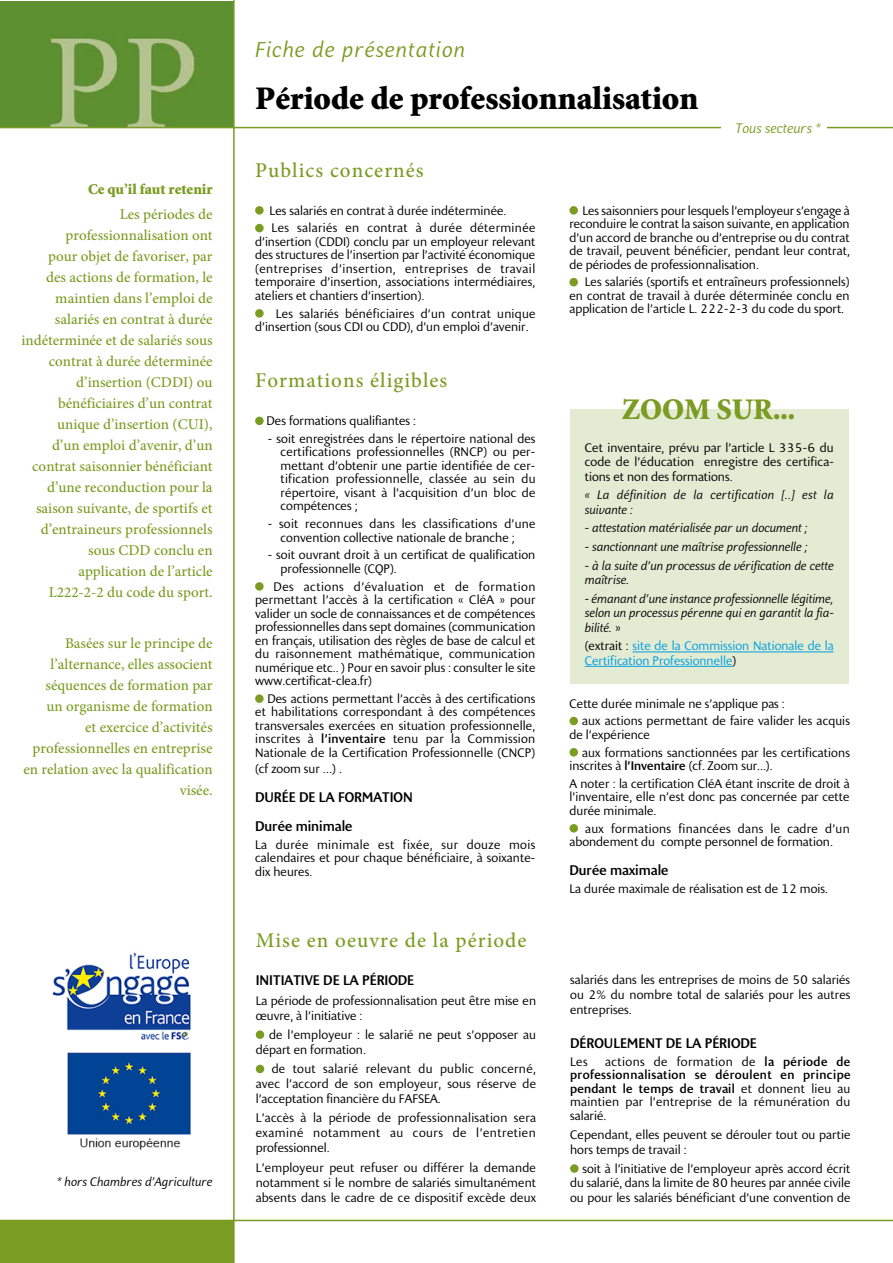
<style>
.page{position:relative;width:893px;height:1263px;background:#fff}
.page>*{position:absolute;margin:0;border:0;box-sizing:border-box;transform-origin:0 0}
.t1{font:900 33px "Minion";color:#000}
.t2{font:900 30px "Minion";color:#7a9c22}
.t3{font:500 21px "Minion Pro";letter-spacing:.05em;color:#7a9c22}
.t4{font:italic 21px "Presence";letter-spacing:.05em;color:#7a9c22}
.t5{font:500 15px/21px "Minion Pro";color:#7a9c22;text-align:right}
.t6{font:900 15px "Minion";color:#7a9c22}
.t7{font:500 13.5px/29px "Presence";color:#000}
.t8{font:italic 13.5px "Presence";color:#7a9c22}
.t9{font:12px/13.5px "Presence";letter-spacing:.005em;color:#000;text-align:justify}
.t10{font:italic 12px/14.4px "Presence";color:#000}
.t11{font:12px/14.4px "Presence";color:#009fe3}
.t12{font:italic 12px/14.4px "Presence";letter-spacing:.025em;color:#000}
.s1{font-weight:500}
.s2{font-style:normal}
.s3{color:#000}
</style>
<div class="page">
<img style="left:0;top:1px;width:233px;height:126px">
<hr style="left:0;top:127px;width:893px;height:1px;background:#7a9c22">
<hr style="left:233px;top:0;width:2px;height:1263px;background:#7a9c22">
<hr style="left:0;top:1220px;width:893px;height:1px;background:#7a9c22">
<div style="left:0;top:1220px;width:234px;height:43px;background:#7a9c22"></div>
<div style="left:256px;top:1030px;width:8px;height:9px;background:#7a9c22;border-radius:50%"></div>
<div style="left:256px;top:1065px;width:8px;height:8px;background:#7a9c22;border-radius:50%"></div>
<div style="left:570px;top:1164px;width:9px;height:9px;background:#7a9c22;border-radius:50%"></div>
<div style="left:721px;top:113px;width:105px;height:30px;background:#fff"></div>
<div style="left:255px;top:206px;width:9px;height:9px;background:#7a9c22;border-radius:50%"></div>
<div style="left:255px;top:224px;width:9px;height:8px;background:#7a9c22;border-radius:50%"></div>
<div style="left:255px;top:309px;width:9px;height:9px;background:#7a9c22;border-radius:50%"></div>
<div style="left:569px;top:206px;width:9px;height:9px;background:#7a9c22;border-radius:50%"></div>
<div style="left:569px;top:278px;width:9px;height:8px;background:#7a9c22;border-radius:50%"></div>
<div style="left:255px;top:417px;width:9px;height:8px;background:#7a9c22;border-radius:50%"></div>
<div style="left:255px;top:582px;width:9px;height:9px;background:#7a9c22;border-radius:50%"></div>
<div style="left:255px;top:694px;width:9px;height:9px;background:#7a9c22;border-radius:50%"></div>
<div style="left:569px;top:717px;width:9px;height:8px;background:#7a9c22;border-radius:50%"></div>
<div style="left:569px;top:748px;width:9px;height:8px;background:#7a9c22;border-radius:50%"></div>
<div style="left:569px;top:824px;width:9px;height:8px;background:#7a9c22;border-radius:50%"></div>
<div style="left:570px;top:409px;width:279px;height:274px;background:#e4ebd3"></div>
<hr style="left:633px;top:652px;width:201px;height:1px;background:#009fe3">
<hr style="left:585px;top:666px;width:147px;height:1px;background:#009fe3">
<img style="left:52px;top:952px;width:139px;height:198px">
<p class="t6" style="left:88px;top:182px;width:126px">Ce qu’il faut retenir</p>
<p class="t5" style="left:21px;top:204px;width:193px">Les périodes de professionnalisation ont<br>pour objet de favoriser, par<br>des actions de formation, le maintien dans l’emploi de salariés en contrat à durée indéterminée et de salariés sous contrat à durée déterminée d’insertion (CDDI) ou bénéficiaires d’un contrat unique d’insertion (CUI),<br>d’un emploi d’avenir, d’un contrat saisonnier bénéficiant d’une reconduction pour la saison suivante, de sportifs et d’entraineurs professionnels sous CDD conclu en application de l’article<br>L222-2-2 du code du sport.</p>
<p class="t5" style="left:24px;top:633px;width:191px">Basées sur le principe de l’alternance, elles associent séquences de formation par<br>un organisme de formation<br>et exercice d’activités professionnelles en entreprise en relation avec la qualification visée.</p>
<p class="t10" style="left:57px;top:1175px;width:157px">* hors Chambres d’Agriculture</p>
<h3 class="t4" style="left:255px;top:37px;width:211px">Fiche de présentation</h3>
<h1 class="t1" style="left:255px;top:82px;width:445px">Période de professionnalisation</h1>
<h3 class="t3" style="left:255px;top:156px;width:170px">Publics concernés</h3>
<p class="t8" style="left:736px;top:120px;width:87px">Tous secteurs *</p>
<p class="t9" style="left:270px;top:202px;width:267px;line-height:17.7px">Les salariés en contrat à durée indéterminée.<br>Les salariés en contrat à durée déterminée</p>
<p class="t9" style="left:255px;top:235px;width:282px">d’insertion (CDDI) conclu par un employeur relevant des structures de l’insertion par l’activité économique (entreprises d’insertion, entreprises de travail temporaire d’insertion, associations intermédiaires, ateliers et chantiers d’insertion).</p>
<p class="t9" style="left:255px;top:307px;width:282px;text-indent:21px">Les salariés bénéficiaires d’un contrat unique d’insertion (sous CDI ou CDD), d’un emploi d’avenir.</p>
<h3 class="t3" style="left:255px;top:366px;width:194px">Formations éligibles</h3>
<p class="t9" style="left:267px;top:414px;width:151px">Des formations qualifiantes :</p>
<p class="t9" style="left:281px;top:432px;width:256px;text-indent:-13px">- soit enregistrées dans le répertoire national des certifications professionnelles (RNCP) ou per&shy;mettant d’obtenir une partie identifiée de cer&shy;tification professionnelle, classée au sein du répertoire, visant à l’acquisition d’un bloc de compétences ;</p>
<p class="t9" style="left:281px;top:517px;width:256px;text-indent:-13px">- soit reconnues dans les classifications d’une convention collective nationale de branche ;</p>
<p class="t9" style="left:281px;top:549px;width:256px;text-indent:-13px">- soit ouvrant droit à un certificat de qualification professionnelle (CQP).</p>
<p class="t9" style="left:255px;top:580px;width:282px;text-indent:18px">Des actions d’évaluation et de formation permettant l’accès à la certification « CléA » pour valider un socle de connaissances et de compétences professionnelles dans sept domaines (communication en français, utilisation des règles de base de calcul et du raisonnement mathématique, communication numérique etc.. ) Pour en savoir plus : consulter le site www.certificat-clea.fr)</p>
<p class="t9" style="left:255px;top:692px;width:282px;text-indent:12px">Des actions permettant l’accès à des certifications et habilitations correspondant à des compétences transversales exercées en situation professionnelle, inscrites à <span class="s1">l’inventaire</span> tenu par la Commission Nationale de la Certification Professionnelle (CNCP)</p>
<p class="t9" style="left:255px;top:762px;width:88px">(cf zoom sur …) .</p>
<p class="t7" style="left:255px;top:783px;width:159px">DURÉE DE LA FORMATION<br>Durée minimale</p>
<p class="t9" style="left:255px;top:838px;width:282px">La durée minimale est fixée, sur douze mois calendaires et pour chaque bénéficiaire, à soixante&shy;dix heures.</p>
<h3 class="t3" style="left:256px;top:926px;width:272px">Mise en oeuvre de la période</h3>
<p class="t7" style="left:256px;top:966px;width:160px">INITIATIVE DE LA PÉRIODE</p>
<p class="t9" style="left:256px;top:993px;width:282px;line-height:15px">La période de professionnalisation peut être mise en œuvre, à l’initiative :</p>
<p class="t9" style="left:256px;top:1027px;width:282px;line-height:15px;text-indent:13px">de l’employeur : le salarié ne peut s’opposer au départ en formation.</p>
<p class="t9" style="left:256px;top:1062px;width:282px;line-height:15px;text-indent:16px">de tout salarié relevant du public concerné, avec l’accord de son employeur, sous réserve de l’acceptation financière du FAFSEA.</p>
<p class="t9" style="left:256px;top:1111px;width:282px;line-height:15px">L’accès à la période de professionnalisation sera examiné notamment au cours de l’entretien professionnel.</p>
<p class="t9" style="left:256px;top:1160px;width:282px;line-height:15px">L’employeur peut refuser ou différer la demande notamment si le nombre de salariés simultanément absents dans le cadre de ce dispositif excède deux</p>
<p class="t9" style="left:569px;top:204px;width:282px;text-indent:13px">Les saisonniers pour lesquels l’employeur s’engage à reconduire le contrat la saison suivante, en application d’un accord de branche ou d’entreprise ou du contrat de travail, peuvent bénéficier, pendant leur contrat, de périodes de professionnalisation.</p>
<p class="t9" style="left:569px;top:276px;width:282px;text-indent:15px">Les salariés (sportifs et entraîneurs professionnels) en contrat de travail à durée déterminée conclu en application de l’article L. 222-2-3 du code du sport.</p>
<h2 class="t2" style="left:622px;top:394px;width:175px">ZOOM SUR...</h2>
<p class="t9" style="left:585px;top:441px;width:251px;line-height:14.4px">Cet inventaire, prévu par l’article L 335-6 du code de l’éducation enregistre des certifica&shy;tions et non des formations.</p>
<p class="t12" style="left:585px;top:488px;width:250px">« La définition de la certification [..] est la suivante :</p>
<p class="t10" style="left:585px;top:521px;width:225px">- attestation matérialisée par un document ;</p>
<p class="t10" style="left:585px;top:540px;width:224px">- sanctionnant une maîtrise professionnelle ;</p>
<p class="t10" style="left:585px;top:558px;width:250px">- à la suite d’un processus de vérification de cette maîtrise.</p>
<p class="t10" style="left:585px;top:591px;width:250px;text-align:justify">- émanant d’une instance professionnelle légitime, selon un processus pérenne qui en garantit la fia&shy;bilité. <span class="s2">»</span></p>
<p class="t11" style="left:585px;top:639px;width:250px"><span class="s3">(extrait :</span> site de la Commission Nationale de la<br>Certification Professionnelle<span class="s3">)</span></p>
<p class="t9" style="left:582px;top:695px;width:269px;line-height:17.7px;text-indent:-13px">Cette durée minimale ne s’applique pas :<br>aux actions permettant de faire valider les acquis</p>
<p class="t9" style="left:582px;top:726px;width:269px;line-height:17.7px;text-indent:-13px">de l’expérience<br>aux formations sanctionnées par les certifications</p>
<p class="t9" style="left:569px;top:757px;width:282px;line-height:17.7px">inscrites à <span class="s1">l’Inventaire</span> (cf. Zoom sur...).<br>A noter : la certification CléA étant inscrite de droit à</p>
<p class="t9" style="left:569px;top:790px;width:282px">l’inventaire, elle n’est donc pas concernée par cette durée minimale.</p>
<p class="t9" style="left:569px;top:822px;width:282px;text-indent:16px">aux formations financées dans le cadre d’un abondement du compte personnel de formation.</p>
<p class="t7" style="left:569px;top:856px;width:101px">Durée maximale</p>
<p class="t9" style="left:569px;top:882px;width:260px">La durée maximale de réalisation est de 12 mois.</p>
<p class="t9" style="left:570px;top:973px;width:282px;line-height:15px">salariés dans les entreprises de moins de 50 salariés ou 2% du nombre total de salariés pour les autres entreprises.</p>
<p class="t7" style="left:570px;top:1029px;width:188px">DÉROULEMENT DE LA PÉRIODE</p>
<p class="t9" style="left:570px;top:1055px;width:19px">Les</p>
<p class="t9" style="left:570px;top:1055px;width:282px;text-indent:35px">actions de formation de <span class="s1">la période de professionnalisation se déroulent en principe pendant le temps de travail</span> et donnent lieu au maintien par l’entreprise de la rémunération du salarié.</p>
<p class="t9" style="left:570px;top:1127px;width:282px;line-height:15px">Cependant, elles peuvent se dérouler tout ou partie hors temps de travail :</p>
<p class="t9" style="left:570px;top:1161px;width:282px;line-height:14.4px;text-indent:12px">soit à l’initiative de l’employeur après accord écrit du salarié, dans la limite de 80 heures par année civile ou pour les salariés bénéficiant d’une convention de</p>
</div>
